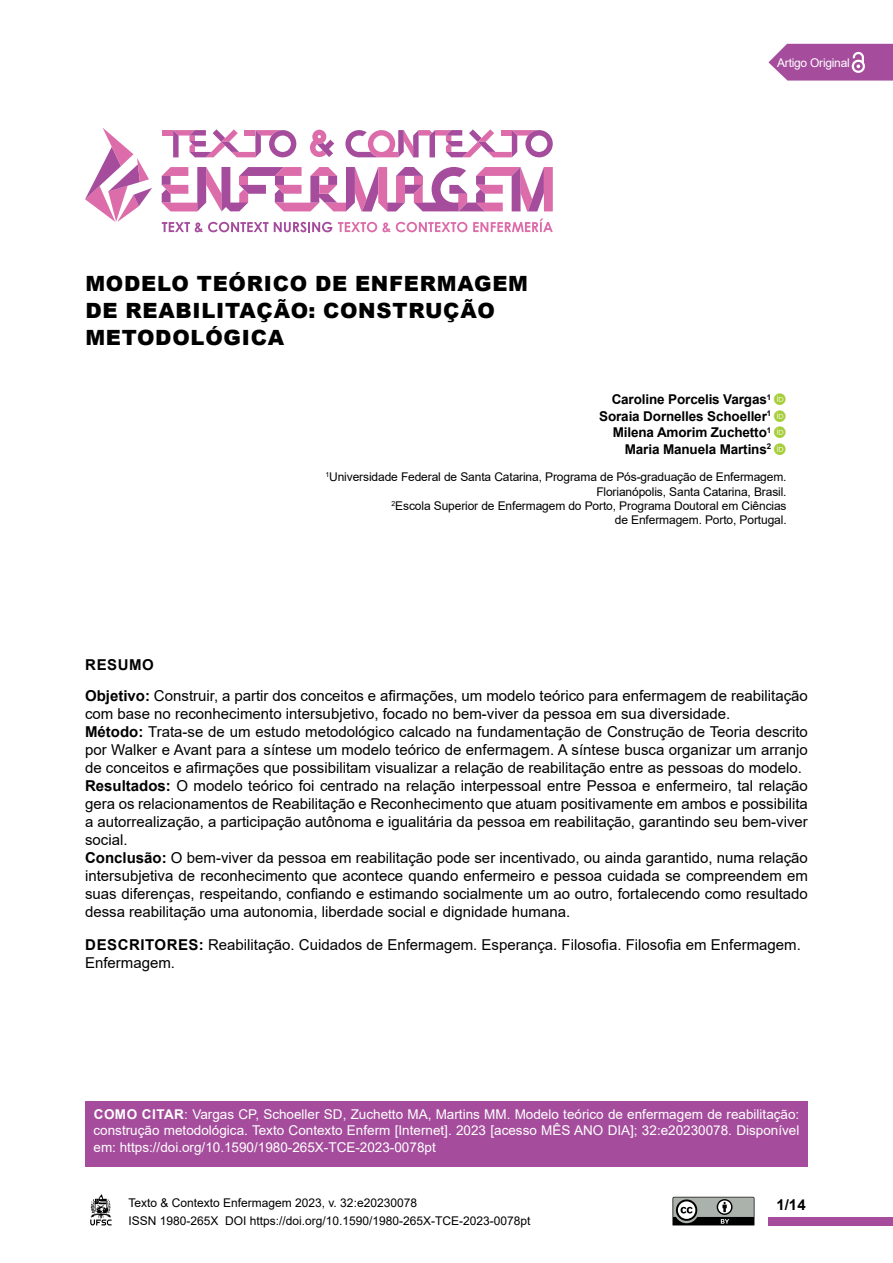
<style>
.page{position:relative;width:893px;height:1263px;background:#fff}
.page>*{position:absolute;margin:0;border:0;box-sizing:border-box;transform-origin:0 0}
.t1{font:900 21px/27px "Arial";letter-spacing:.035em;color:#000}
.t2{font:15px/18px "Arial";color:#000}
.t3{font:700 15px "Arial";color:#000}
.t4{font:13.5px/16.2px "Arial";color:#fff;text-align:justify}
.t5{font:700 13.5px/16.5px "Arial";letter-spacing:-.01em;color:#000;text-align:right}
.t6{font:12px/14.4px "Arial";letter-spacing:-.01em;color:#000}
.t7{font:12px "Arial";letter-spacing:-.02em;color:#fff}
.s1{font-weight:700}
</style>
<div class="page">
<div style="left:769px;top:1217px;width:124px;height:8px;background:#a54d9c"></div>
<svg style="left:90px;top:1194px;width:22px;height:31px"></svg>
<svg style="left:162px;top:167px;width:391px;height:45px"></svg>
<div style="left:162px;top:130px;width:11px;height:6px;background:#dd6daa"></div>
<svg style="left:173px;top:129px;width:123px;height:28px"></svg>
<svg style="left:310px;top:129px;width:243px;height:28px"></svg>
<svg style="left:162px;top:222px;width:106px;height:10px"></svg>
<svg style="left:274px;top:222px;width:58px;height:10px"></svg>
<svg style="left:338px;top:222px;width:129px;height:10px"></svg>
<svg style="left:473px;top:219px;width:80px;height:13px"></svg>
<svg style="left:85px;top:128px;width:67px;height:94px"></svg>
<svg style="left:768px;top:44px;width:125px;height:37px;background:#af61a7"></svg>
<svg style="left:672px;top:1197px;width:83px;height:29px;background:#777b78"></svg>
<div style="left:85px;top:1101px;width:723px;height:66px;background:#a54d9c"></div>
<h1 class="t1" style="left:85px;top:270px;width:444px">MODELO TEÓRICO DE ENFERMAGEM<br>DE REABILITAÇÃO: CONSTRUÇÃO<br>METODOLÓGICA</h1>
<p class="t7" style="left:777px;top:54px;width:74px">Artigo Original</p>
<p class="t5" style="left:599px;top:392px;width:173px">Caroline Porcelis Vargas<sup>1<br></sup>Soraia Dornelles Schoeller<sup>1<br></sup>Milena Amorim Zuchetto<sup>1<br></sup>Maria Manuela Martins<sup>2</sup></p>
<p class="t6" style="left:325px;top:470px;width:463px;text-align:right"><sup>1</sup>Universidade Federal de Santa Catarina, Programa de Pós-graduação de Enfermagem.<br>Florianópolis, Santa Catarina, Brasil.<br><sup>2</sup>Escola Superior de Enfermagem do Porto, Programa Doutoral em Ciências<br>de Enfermagem. Porto, Portugal.</p>
<p class="t2" style="left:85px;top:649px;width:724px;line-height:30.8px"><span class="s1">RESUMO<br>Objetivo:</span> Construir, a partir dos conceitos e afirmações, um modelo teórico para enfermagem de reabilitação</p>
<p class="t2" style="left:85px;top:704px;width:724px">com base no reconhecimento intersubjetivo, focado no bem-viver da pessoa em sua diversidade.<br><span class="s1">Método:</span> Trata-se de um estudo metodológico calcado na fundamentação de Construção de Teoria descrito por Walker e Avant para a síntese um modelo teórico de enfermagem. A síntese busca organizar um arranjo de conceitos e afirmações que possibilitam visualizar a relação de reabilitação entre as pessoas do modelo.<br><span class="s1">Resultados:</span> O modelo teórico foi centrado na relação interpessoal entre Pessoa e enfermeiro, tal relação gera os relacionamentos de Reabilitação e Reconhecimento que atuam positivamente em ambos e possibilita a autorrealização, a participação autônoma e igualitária da pessoa em reabilitação, garantindo seu bem-viver social.<br><span class="s1">Conclusão:</span> O bem-viver da pessoa em reabilitação pode ser incentivado, ou ainda garantido, numa relação intersubjetiva de reconhecimento que acontece quando enfermeiro e pessoa cuidada se compreendem em suas diferenças, respeitando, confiando e estimando socialmente um ao outro, fortalecendo como resultado dessa reabilitação uma autonomia, liberdade social e dignidade humana.</p>
<p class="t2" style="left:85px;top:935px;width:717px"><span class="s1">DESCRITORES:</span> Reabilitação. Cuidados de Enfermagem. Esperança. Filosofia. Filosofia em Enfermagem.<br>Enfermagem.</p>
<p class="t4" style="left:94px;top:1106px;width:707px"><span class="s1">COMO CITAR</span>: Vargas CP, Schoeller SD, Zuchetto MA, Martins MM. Modelo teórico de enfermagem de reabilitação: construção metodológica. Texto Contexto Enferm [Internet]. 2023 [acesso MÊS ANO DIA]; 32:e20230078. Disponível em: https://doi.org/10.1590/1980-265X-TCE-2023-0078pt</p>
<p class="t6" style="left:128px;top:1194px;width:404px;line-height:18px">Texto &amp; Contexto Enfermagem 2023, v. 32:e20230078<br>ISSN 1980-265X DOI https://doi.org/10.1590/1980-265X-TCE-2023-0078pt</p>
<p class="t3" style="left:776px;top:1194px;width:31px">1/14</p>
</div>
